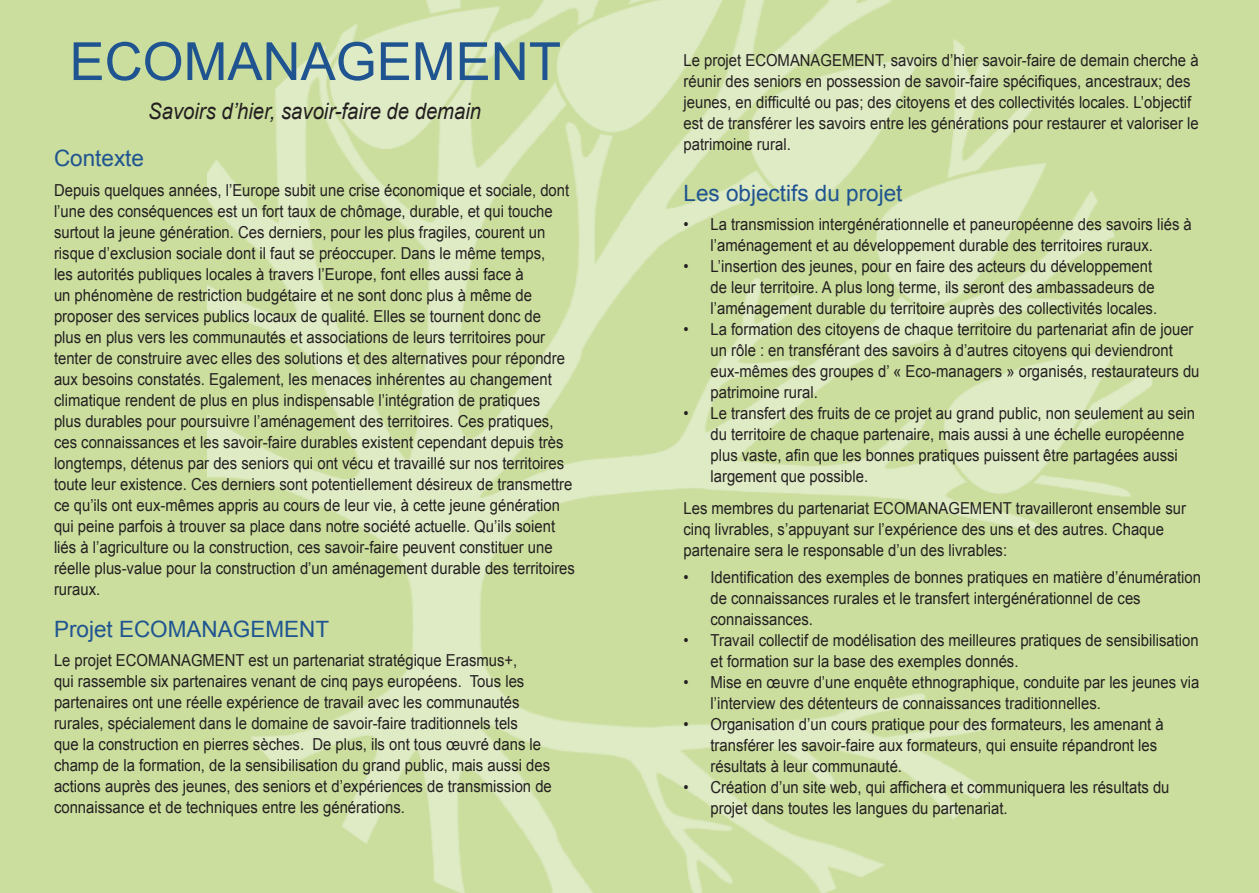
<style>
.page{position:relative;width:1259px;height:893px;background:#cbde9e}
.page>*{position:absolute;margin:0;border:0;box-sizing:border-box;transform-origin:0 0}
.section{font:52.65px "Arial";color:#1f5490}
.section-2{font:22.5px "Arial";color:#1f5490}
.t1{font:italic 22.5px "Arial";color:#231f20;scale:.9 1}
.t2{font:16.5px/21px "Arial";color:#231f20;scale:.9 1}
</style>
<div class="page">
<img style="left:207px;top:0;width:949px;height:893px">
<p class="section" style="left:69px;top:27px;width:493px">ECOMANAGEMENT</p>
<p class="t1" style="left:148px;top:96px;width:371px">Savoirs d’hier, savoir-faire de demain</p>
<p class="section-2" style="left:54px;top:144px;width:92px">Contexte</p>
<p class="t2" style="left:54px;top:180px;width:580px">Depuis quelques années, l’Europe subit une crise économique et sociale, dont l’une des conséquences est un fort taux de chômage, durable, et qui touche surtout la jeune génération. Ces derniers, pour les plus fragiles, courent un risque d’exclusion sociale dont il faut se préoccuper. Dans le même temps,<br>les autorités publiques locales à travers l’Europe, font elles aussi face à<br>un phénomène de restriction budgétaire et ne sont donc plus à même de proposer des services publics locaux de qualité. Elles se tournent donc de<br>plus en plus vers les communautés et associations de leurs territoires pour tenter de construire avec elles des solutions et des alternatives pour répondre aux besoins constatés. Egalement, les menaces inhérentes au changement climatique rendent de plus en plus indispensable l’intégration de pratiques<br>plus durables pour poursuivre l’aménagement des territoires. Ces pratiques, ces connaissances et les savoir-faire durables existent cependant depuis très longtemps, détenus par des seniors qui ont vécu et travaillé sur nos territoires toute leur existence. Ces derniers sont potentiellement désireux de transmettre ce qu’ils ont eux-mêmes appris au cours de leur vie, à cette jeune génération qui peine parfois à trouver sa place dans notre société actuelle. Qu’ils soient liés à l’agriculture ou la construction, ces savoir-faire peuvent constituer une réelle plus-value pour la construction d’un aménagement durable des territoires ruraux.</p>
<p class="section-2" style="left:54px;top:614px;width:277px">Projet ECOMANAGEMENT</p>
<p class="t2" style="left:54px;top:650px;width:554px">Le projet ECOMANAGMENT est un partenariat stratégique Erasmus+,<br>qui rassemble six partenaires venant de cinq pays européens. Tous les partenaires ont une réelle expérience de travail avec les communautés rurales, spécialement dans le domaine de savoir-faire traditionnels tels<br>que la construction en pierres sèches. De plus, ils ont tous œuvré dans le champ de la formation, de la sensibilisation du grand public, mais aussi des actions auprès des jeunes, des seniors et d’expériences de transmission de connaissance et de techniques entre les générations.</p>
<p class="t2" style="left:683px;top:50px;width:574px">Le projet ECOMANAGEMENT, savoirs d’hier savoir-faire de demain cherche à réunir des seniors en possession de savoir-faire spécifiques, ancestraux; des jeunes, en difficulté ou pas; des citoyens et des collectivités locales. L’objectif est de transférer les savoirs entre les générations pour restaurer et valoriser le patrimoine rural.</p>
<p class="section-2" style="left:683px;top:178px;width:220px">Les objectifs du projet</p>
<p class="t2" style="left:710px;top:214px;width:536px;text-indent:-27px">• La transmission intergénérationnelle et paneuropéenne des savoirs liés à l’aménagement et au développement durable des territoires ruraux.</p>
<p class="t2" style="left:710px;top:256px;width:498px;text-indent:-27px">• L’insertion des jeunes, pour en faire des acteurs du développement de leur territoire. A plus long terme, ils seront des ambassadeurs de l’aménagement durable du territoire auprès des collectivités locales.</p>
<p class="t2" style="left:710px;top:319px;width:545px;text-indent:-27px">• La formation des citoyens de chaque territoire du partenariat afin de jouer un rôle : en transférant des savoirs à d’autres citoyens qui deviendront eux-mêmes des groupes d’ « Eco-managers » organisés, restaurateurs du patrimoine rural.</p>
<p class="t2" style="left:710px;top:403px;width:540px;text-indent:-27px">• Le transfert des fruits de ce projet au grand public, non seulement au sein du territoire de chaque partenaire, mais aussi à une échelle européenne plus vaste, afin que les bonnes pratiques puissent être partagées aussi largement que possible.</p>
<p class="t2" style="left:683px;top:497px;width:560px">Les membres du partenariat ECOMANAGEMENT travailleront ensemble sur cinq livrables, s’appuyant sur l’expérience des uns et des autres. Chaque partenaire sera le responsable d’un des livrables:</p>
<p class="t2" style="left:710px;top:566px;width:546px;text-indent:-27px">• Identification des exemples de bonnes pratiques en matière d’énumération de connaissances rurales et le transfert intergénérationnel de ces connaissances.</p>
<p class="t2" style="left:710px;top:629px;width:544px;text-indent:-27px">• Travail collectif de modélisation des meilleures pratiques de sensibilisation et formation sur la base des exemples donnés.</p>
<p class="t2" style="left:710px;top:671px;width:544px;text-indent:-27px">• Mise en œuvre d’une enquête ethnographique, conduite par les jeunes via l’interview des détenteurs de connaissances traditionnelles.</p>
<p class="t2" style="left:710px;top:713px;width:505px;text-indent:-27px">• Organisation d’un cours pratique pour des formateurs, les amenant à transférer les savoir-faire aux formateurs, qui ensuite répandront les résultats à leur communauté.</p>
<p class="t2" style="left:710px;top:776px;width:511px;text-indent:-27px">• Création d’un site web, qui affichera et communiquera les résultats du projet dans toutes les langues du partenariat.</p>
</div>
